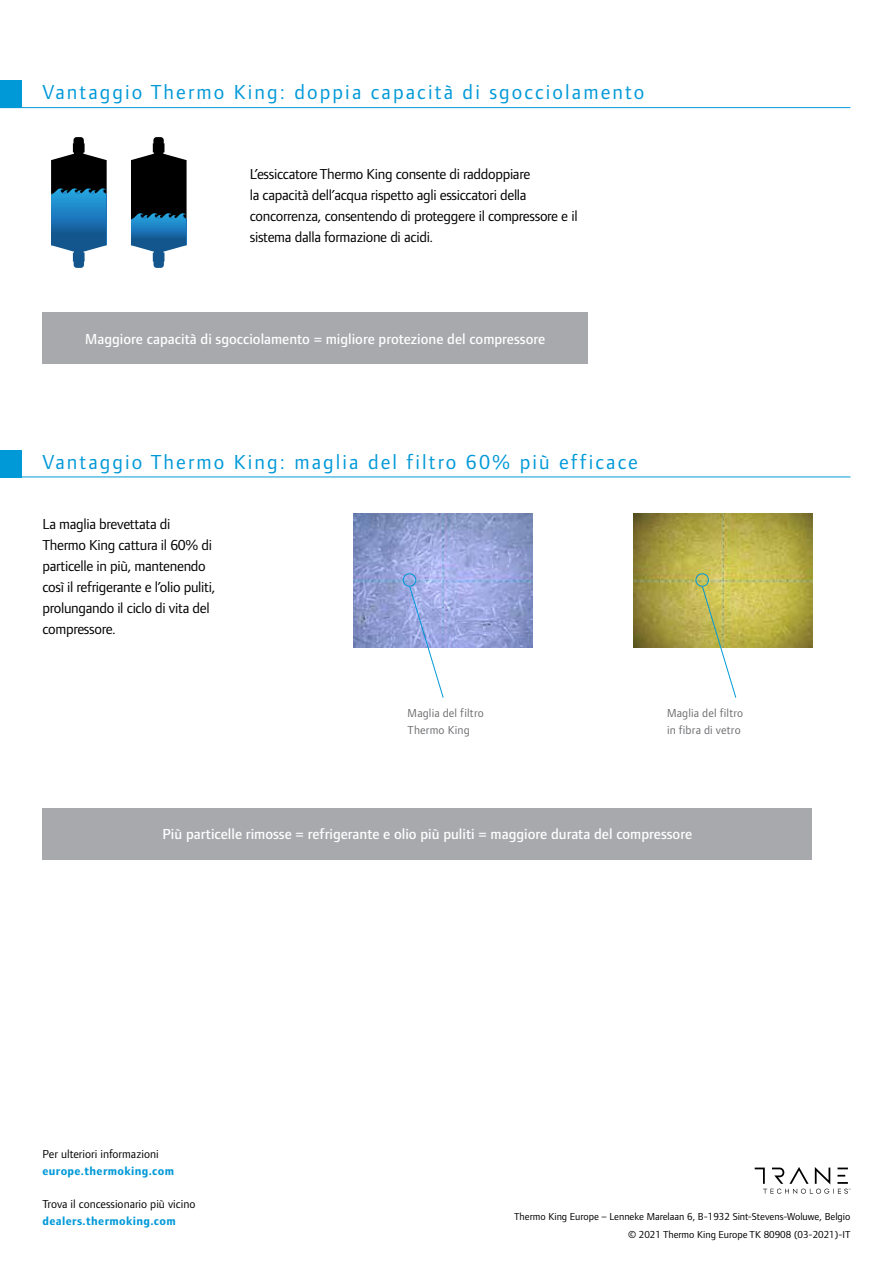
<style>
.page{position:relative;width:893px;height:1263px;background:#fff}
.page>*{position:absolute;margin:0;border:0;box-sizing:border-box;transform-origin:0 0}
.t1{font:21px "Foundry Form Sans";letter-spacing:.1em;color:#0099d8}
.t2{font:15px/21px "Foundry Form Sans";letter-spacing:-.02em;color:#000}
.t3{font:500 15px "Foundry Form Sans";color:#fff}
.t4{font:12px/17px "Foundry Form Sans";letter-spacing:.015em;color:#6d6e71}
.t5{font:12px "Foundry Form Sans";color:#000}
.t6{font:700 12px "Foundry Form Sans";letter-spacing:.03em;color:#0099d8}
.t7{font:10.5px/18px "Foundry Form Sans";color:#000;text-align:right}
</style>
<div class="page">
<svg style="left:131px;top:137px;width:56px;height:131px"></svg>
<hr style="left:107px;top:195px;width:1px;height:50px;background:#1c75bc">
<svg style="left:51px;top:137px;width:56px;height:131px"></svg>
<img style="left:353px;top:513px;width:179px;height:135px">
<img style="left:634px;top:513px;width:179px;height:135px">
<svg style="left:402px;top:573px;width:42px;height:125px"></svg>
<svg style="left:695px;top:573px;width:42px;height:125px"></svg>
<svg style="left:755px;top:1167px;width:95px;height:27px"></svg>
<div style="left:0;top:81px;width:21px;height:27px;background:#0099d8"></div>
<hr style="left:0;top:107px;width:850px;height:1px;background:#0099d8">
<div style="left:0;top:450px;width:21px;height:27px;background:#0099d8"></div>
<hr style="left:0;top:477px;width:850px;height:1px;background:#0099d8">
<div style="left:43px;top:312px;width:545px;height:52px;background:#a7a9ac"></div>
<div style="left:43px;top:808px;width:769px;height:51px;background:#a7a9ac"></div>
<h1 class="t1" style="left:43px;top:80px;width:603px">Vantaggio Thermo King: doppia capacità di sgocciolamento</h1>
<p class="t2" style="left:250px;top:164px;width:329px">L’essiccatore Thermo King consente di raddoppiare<br>la capacità dell’acqua rispetto agli essiccatori della concorrenza, consentendo di proteggere il compressore e il sistema dalla formazione di acidi.</p>
<p class="t3" style="left:85px;top:331px;width:462px">Maggiore capacità di sgocciolamento = migliore protezione del compressore</p>
<h1 class="t1" style="left:43px;top:449px;width:597px">Vantaggio Thermo King: maglia del filtro 60% più efficace</h1>
<p class="t2" style="left:43px;top:513px;width:175px">La maglia brevettata di<br>Thermo King cattura il 60% di particelle in più, mantenendo così il refrigerante e l’olio puliti, prolungando il ciclo di vita del compressore.</p>
<p class="t4" style="left:408px;top:705px;width:78px">Maglia del filtro<br>Thermo King</p>
<p class="t4" style="left:667px;top:705px;width:78px">Maglia del filtro in fibra di vetro</p>
<p class="t3" style="left:163px;top:826px;width:531px">Più particelle rimosse = refrigerante e olio più puliti = maggiore durata del compressore</p>
<p class="t5" style="left:43px;top:1147px;width:118px">Per ulteriori informazioni</p>
<p class="t6" style="left:43px;top:1164px;width:133px">europe.thermoking.com</p>
<p class="t5" style="left:43px;top:1197px;width:154px">Trova il concessionario più vicino</p>
<p class="t6" style="left:43px;top:1213px;width:135px">dealers.thermoking.com</p>
<p class="t7" style="left:514px;top:1208px;width:338px">Thermo King Europe – Lenneke Marelaan 6, B-1932 Sint-Stevens-Woluwe, Belgio © 2021 Thermo King Europe TK 80908 (03-2021)-IT</p>
</div>
